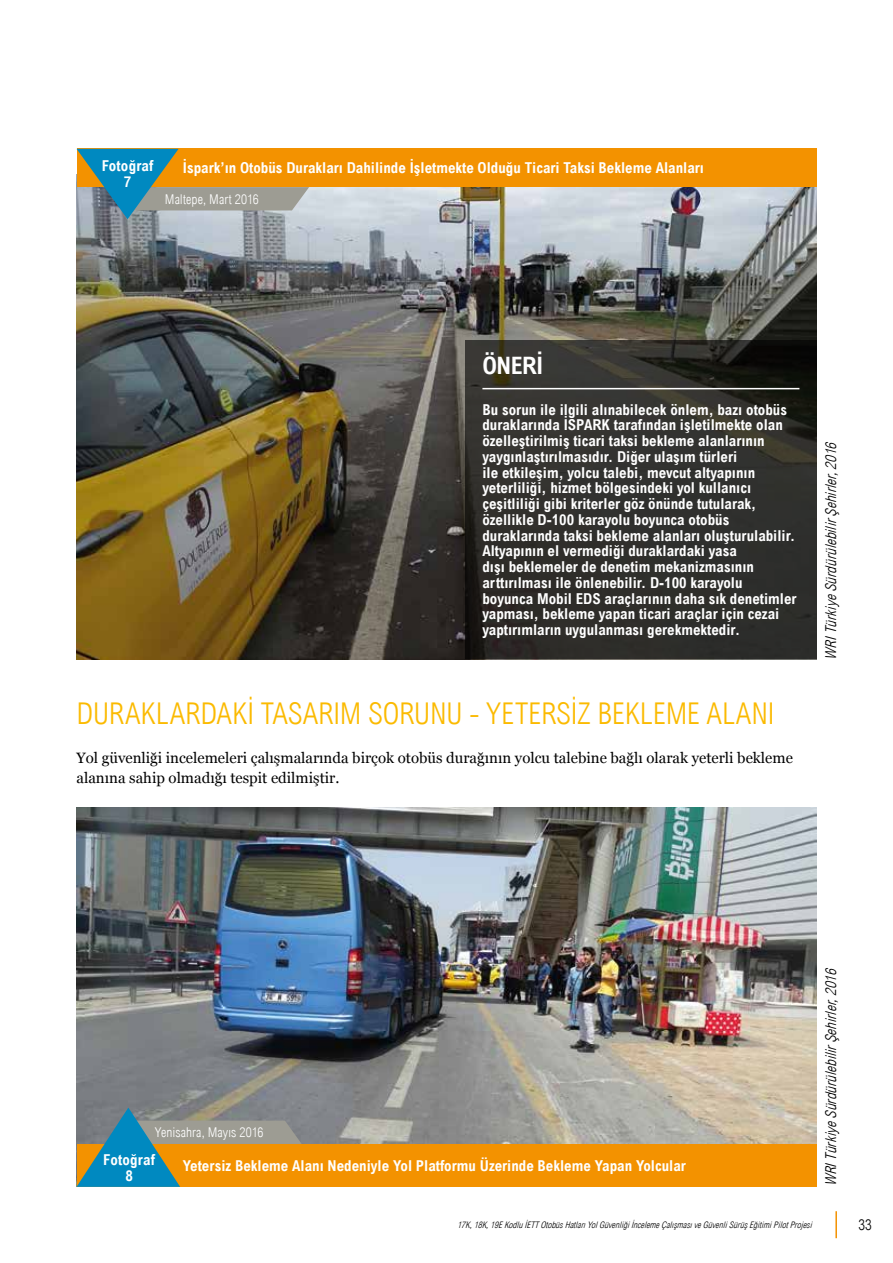
<style>
.page{position:relative;width:893px;height:1263px;background:#fff}
.page>*{position:absolute;margin:0;border:0;box-sizing:border-box;transform-origin:0 0}
.t1{font:300 condensed 30px "Arial MT Std";color:#fbba00}
.t2{font:700 condensed 24px "Arial MT Std";letter-spacing:-.02em;color:#fff}
.t3{font:700 condensed 15px/15.8px "Arial MT Std";color:#fff;text-align:center}
.t4{font:15px/19.5px "Georgia";color:#000}
.t5{font:italic 300 condensed 15px "Arial MT Std";color:#000}
.t6{font:300 condensed 15px "Arial MT Std";color:#000}
.t7{font:300 condensed 13.5px "Arial MT Std";letter-spacing:.005em;color:#fff}
.t8{font:italic 300 condensed 9px "Arial MT Std";color:#000}
</style>
<div class="page">
<hr style="left:835px;top:1211px;width:2px;height:27px;background:#f39200">
<img style="left:77px;top:808px;width:739px;height:336px">
<img style="left:77px;top:187px;width:739px;height:473px">
<svg style="left:465px;top:340px;width:351px;height:319px;background:#2f2f2b"></svg>
<hr style="left:482px;top:388px;width:317px;height:1px;background:#fff">
<div style="left:77px;top:1144px;width:739px;height:42px;background:#f39200"></div>
<svg style="left:77px;top:1107px;width:225px;height:80px"></svg>
<div style="left:77px;top:149px;width:739px;height:38px;background:#f39200"></div>
<svg style="left:77px;top:149px;width:232px;height:70px"></svg>
<p class="t3" style="left:102px;top:158px;width:53px">Fotoğraf<br>7</p>
<p class="t3" style="left:183px;top:160px;width:523px">İspark’ın Otobüs Durakları Dahilinde İşletmekte Olduğu Ticari Taksi Bekleme Alanları</p>
<p class="t7" style="left:165px;top:191px;width:95px">Maltepe, Mart 2016</p>
<h2 class="t2" style="left:482px;top:352px;width:59px">ÖNERI</h2>
<p class="t3" style="left:482px;top:401px;width:316px;text-align:left">Bu sorun ile ilgili alınabilecek önlem, bazı otobüs duraklarında İSPARK tarafından işletilmekte olan özelleştirilmiş ticari taksi bekleme alanlarının yaygınlaştırılmasıdır. Diğer ulaşım türleri<br>ile etkileşim, yolcu talebi, mevcut altyapının yeterliliği, hizmet bölgesindeki yol kullanıcı çeşitliliği gibi kriterler göz önünde tutularak, özellikle D-100 karayolu boyunca otobüs duraklarında taksi bekleme alanları oluşturulabilir.<br>Altyapının el vermediği duraklardaki yasa<br>dışı beklemeler de denetim mekanizmasının arttırılması ile önlenebilir. D-100 karayolu boyunca Mobil EDS araçlarının daha sık denetimler yapması, bekleme yapan ticari araçlar için cezai yaptırımların uygulanması gerekmektedir.</p>
<h1 class="t1" style="left:77px;top:697px;width:699px">DURAKLARDAKİ TASARIM SORUNU - YETERSİZ BEKLEME ALANI</h1>
<p class="t4" style="left:77px;top:748px;width:718px">Yol güvenliği incelemeleri çalışmalarında birçok otobüs durağının yolcu talebine bağlı olarak yeterli bekleme alanına sahip olmadığı tespit edilmiştir.</p>
<p class="t5" style="left:822px;top:660px;width:223px;rotate:-90deg">WRITürkiyeSürdürülebilirŞehirler,2016</p>
<p class="t7" style="left:155px;top:1125px;width:110px">Yenisahra, Mayıs 2016</p>
<p class="t3" style="left:103px;top:1152px;width:53px">Fotoğraf<br>8</p>
<p class="t3" style="left:183px;top:1157px;width:505px">Yetersiz Bekleme Alanı Nedeniyle Yol Platformu Üzerinde Bekleme Yapan Yolcular</p>
<p class="t5" style="left:822px;top:1186px;width:223px;rotate:-90deg">WRITürkiyeSürdürülebilirŞehirler,2016</p>
<p class="t8" style="left:457px;top:1220px;width:359px">17K,18K,19EKodluİETTOtobüsHatlarıYolGüvenliğiİncelemeÇalışmasıveGüvenliSürüşEğitimiPilotProjesi</p>
<p class="t6" style="left:858px;top:1216px;width:15px">33</p>
</div>
